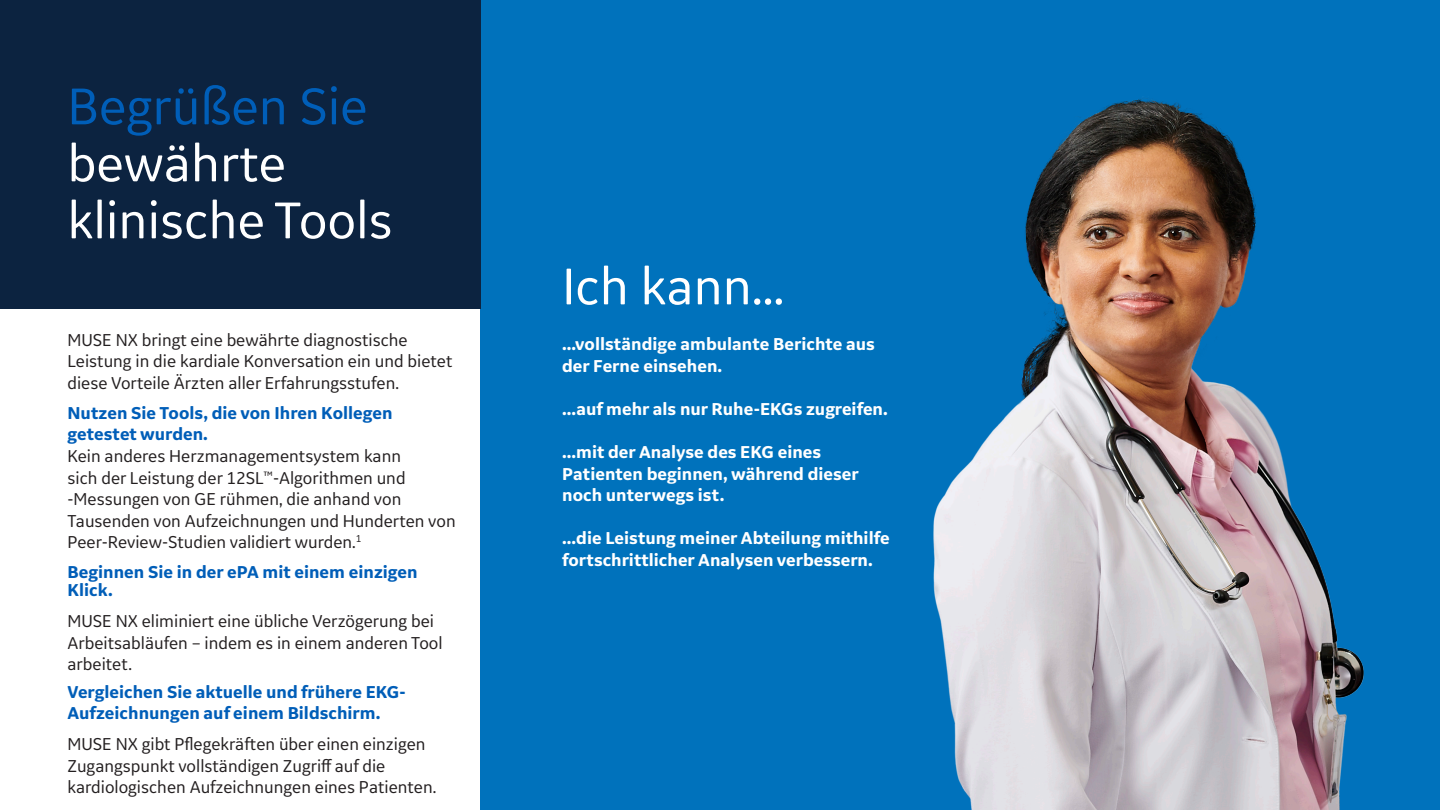
<style>
.page{position:relative;width:1440px;height:810px;background:#fff}
.page>*{position:absolute;margin:0;border:0;box-sizing:border-box;transform-origin:0 0}
.t1{font:54px/57px "GE Inspira Sans";color:#fff}
.t2{font:54px "GE Inspira Sans";color:#005eb8}
.body_underblock{font:18px/21.6px "GE Inspira Sans";color:#231f20}
.BlueBulletedCopy{font:700 18px/21.6px "GE Inspira Sans";color:#fff}
.body_underblock-2{font:700 18px/18.8px "GE Inspira Sans";color:#005eb8}
.s1{font-weight:700;color:#005eb8}
.s2{font-size:14.25px}
</style>
<div class="page">
<div style="left:481px;top:0;width:959px;height:810px;background:#0072bc"></div>
<img style="left:933px;top:98px;width:431px;height:712px">
<div style="left:0;top:0;width:481px;height:309px;background:#0c2340"></div>
<p class="t2" style="left:68px;top:73px;width:302px">Begrüßen Sie</p>
<p class="t1" style="left:68px;top:133px;width:327px">bewährte klinische Tools</p>
<p class="body_underblock" style="left:68px;top:328px;width:386px">MUSE NX bringt eine bewährte diagnostische<br>Leistung in die kardiale Konversation ein und bietet diese Vorteile Ärzten aller Erfahrungsstufen.</p>
<p class="body_underblock" style="left:68px;top:401px;width:390px"><span class="s1">Nutzen Sie Tools, die von Ihren Kollegen getestet wurden.<br></span>Kein anderes Herzmanagementsystem kann<br>sich der Leistung der 12SL<span class="s2">™</span>-Algorithmen und -Messungen von GE rühmen, die anhand von Tausenden von Aufzeichnungen und Hunderten von Peer-Review-Studien validiert wurden.<sup>1</sup></p>
<p class="body_underblock-2" style="left:68px;top:562px;width:352px">Beginnen Sie in der ePA mit einem einzigen<br>Klick.</p>
<p class="body_underblock" style="left:68px;top:610px;width:377px">MUSE NX eliminiert eine übliche Verzögerung bei<br>Arbeitsabläufen – indem es in einem anderen Tool arbeitet.</p>
<p class="body_underblock-2" style="left:68px;top:681px;width:340px;line-height:21.6px">Vergleichen Sie aktuelle und frühere EKG-<br>Aufzeichnungen auf einem Bildschirm.</p>
<p class="body_underblock" style="left:68px;top:733px;width:370px">MUSE NX gibt Pflegekräften über einen einzigen<br>Zugangspunkt vollständigen Zugriff auf die kardiologischen Aufzeichnungen eines Patienten.</p>
<p class="t1" style="left:562px;top:256px;width:224px">Ich kann...</p>
<p class="BlueBulletedCopy" style="left:562px;top:333px;width:314px">...vollständige ambulante Berichte aus der Ferne einsehen.</p>
<p class="BlueBulletedCopy" style="left:562px;top:398px;width:327px">...auf mehr als nur Ruhe-EKGs zugreifen.</p>
<p class="BlueBulletedCopy" style="left:562px;top:441px;width:298px">...mit der Analyse des EKG eines<br>Patienten beginnen, während dieser noch unterwegs ist.</p>
<p class="BlueBulletedCopy" style="left:562px;top:527px;width:329px">...die Leistung meiner Abteilung mithilfe fortschrittlicher Analysen verbessern.</p>
</div>
